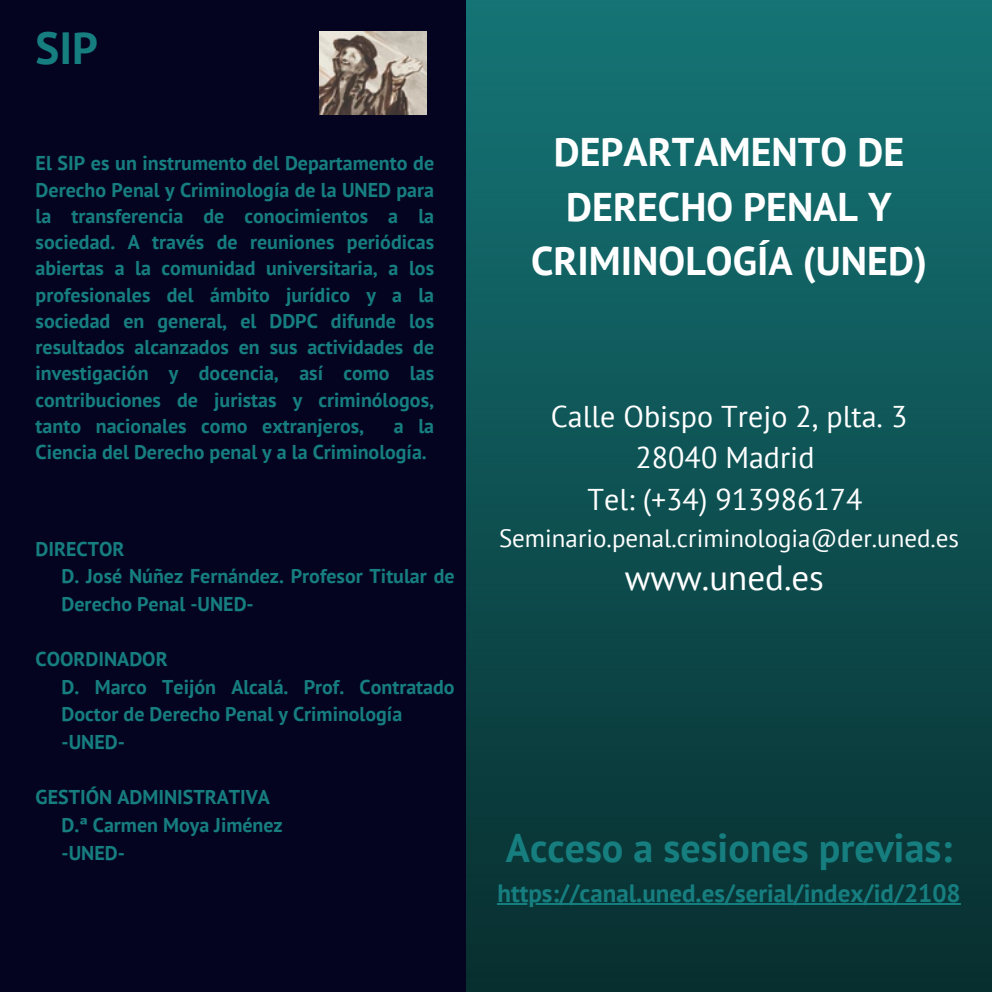
<style>
.page{position:relative;width:992px;height:992px;background:#fff}
.page>*{position:absolute;margin:0;border:0;box-sizing:border-box;transform-origin:0 0}
.t1{font:700 45px "PT Sans";color:#177e80}
.t2{font:700 40px/54.5px "PT Sans";color:#fff;text-align:center}
.t3{font:700 40px "PT Sans";color:#177e80}
.t4{font:35px "PT Sans";color:#fff}
.t5{font:30px/41.2px "PT Sans";color:#fff;text-align:center}
.t6{font:700 25px "PT Sans";color:#177e80}
.t7{font:25px "PT Sans";color:#fff}
.t8{font:700 20px/26.2px "PT Sans";color:#177e80}
</style>
<div class="page">
<img style="left:0;top:0;width:992px;height:992px">
<div style="left:0;top:0;width:465px;height:991px;background:#040421"></div>
<hr style="left:497px;top:903px;width:464px;height:2px;background:#177e80">
<img style="left:320px;top:32px;width:106px;height:82px">
<h1 class="t1" style="left:36px;top:18px;width:64px">SIP</h1>
<p class="t8" style="left:36px;top:150px;width:400px;text-align:justify">El SIP es un instrumento del Departamento de Derecho Penal y Criminología de la UNED para la transferencia de conocimientos a la sociedad. A través de reuniones periódicas abiertas a la comunidad universitaria, a los profesionales del ámbito jurídico y a la sociedad en general, el DDPC difunde los resultados alcanzados en sus actividades de investigación y docencia, así como las contribuciones de juristas y criminólogos, tanto nacionales como extranjeros,</p>
<p class="t8" style="left:36px;top:412px;width:400px;text-indent:358px">a la<br>Ciencia del Derecho penal y a la Criminología.</p>
<p class="t8" style="left:36px;top:535px;width:90px">DIRECTOR</p>
<p class="t8" style="left:62px;top:562px;width:395px;line-height:27.8px">D. José Núñez Fernández. Profesor Titular de<br>Derecho Penal -UNED-</p>
<p class="t8" style="left:36px;top:646px;width:134px">COORDINADOR</p>
<p class="t8" style="left:62px;top:672px;width:395px;line-height:27.8px">D. Marco Teijón Alcalá. Prof. Contratado<br>Doctor de Derecho Penal y Criminología</p>
<p class="t8" style="left:62px;top:728px;width:65px">-UNED-</p>
<p class="t8" style="left:36px;top:784px;width:236px">GESTIÓN ADMINISTRATIVA</p>
<p class="t8" style="left:62px;top:811px;width:223px">D.ª Carmen Moya Jiménez</p>
<p class="t8" style="left:62px;top:839px;width:65px">-UNED-</p>
<p class="t2" style="left:531px;top:124px;width:397px">DEPARTAMENTO DE<br>DERECHO PENAL Y<br>CRIMINOLOGÍA (UNED)</p>
<p class="t5" style="left:551px;top:395px;width:358px">Calle Obispo Trejo 2, plta. 3<br>28040 Madrid<br>Tel: (+34) 913986174</p>
<p class="t7" style="left:499px;top:522px;width:462px">Seminario.penal.criminologia@der.uned.es</p>
<p class="t4" style="left:625px;top:555px;width:201px">www.uned.es</p>
<h2 class="t3" style="left:506px;top:821px;width:448px">Acceso a sesiones previas:</h2>
<h4 class="t6" style="left:497px;top:876px;width:465px">https://canal.uned.es/serial/index/id/2108</h4>
</div>
